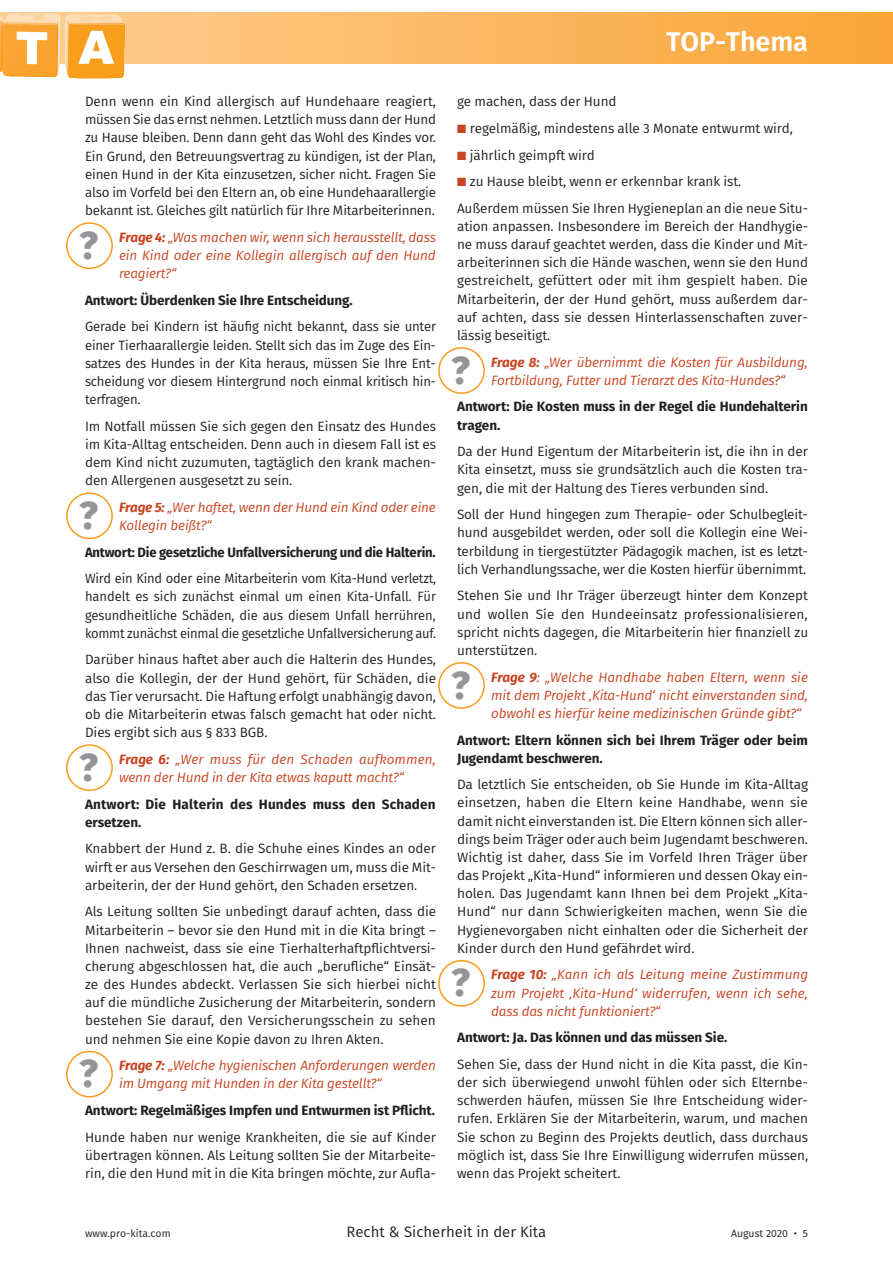
<style>
.page{position:relative;width:893px;height:1263px;background:#fff}
.page>*{position:absolute;margin:0;border:0;box-sizing:border-box;transform-origin:0 0}
.t1{font:800 39px "Fira Sans";color:#939598}
.t2{font:600 27px "Fira Sans";letter-spacing:-.005em;color:#fff}
.t3{font:15px "Fira Sans";color:#231f20}
.t4{font:13.5px/18.1px "Fira Sans";letter-spacing:-.005em;color:#231f20;text-align:justify}
.t5{font:italic 13.5px/18.1px "Fira Sans";letter-spacing:-.01em;color:#c74522}
.t6{font:700 13.5px/18.1px "Fira Sans";letter-spacing:-.005em;color:#231f20}
.t7{font:13.5px/18.1px "Fira Sans";letter-spacing:-.005em;color:#231f20;text-align:justify;scale:.96 1}
.t8{font:700 13.5px/18.1px "Fira Sans";letter-spacing:.015em;color:#231f20}
.t9{font:10.5px "Fira Sans";color:#231f20}
.s1{font-weight:700}
.s2{color:#c74522}
</style>
<div class="page">
<svg style="left:139px;top:13px;width:754px;height:51px;background:#fbb65e"></svg>
<img style="left:4px;top:75px;width:120px;height:4px">
<img style="left:0;top:12px;width:139px;height:63px">
<div style="left:66px;top:222px;width:47px;height:47px;border:2px solid #f89c1c;border-radius:50%"></div>
<div style="left:66px;top:492px;width:47px;height:47px;border:2px solid #f89c1c;border-radius:50%"></div>
<div style="left:66px;top:744px;width:47px;height:47px;border:2px solid #f89c1c;border-radius:50%"></div>
<div style="left:66px;top:1051px;width:47px;height:46px;border:2px solid #f89c1c;border-radius:50%"></div>
<div style="left:438px;top:347px;width:47px;height:47px;border:2px solid #f89c1c;border-radius:50%"></div>
<div style="left:438px;top:662px;width:47px;height:47px;border:2px solid #f89c1c;border-radius:50%"></div>
<div style="left:438px;top:960px;width:47px;height:47px;border:2px solid #f89c1c;border-radius:50%"></div>
<h2 class="t2" style="left:666px;top:19px;width:143px">TOP-Thema</h2>
<p class="t4" style="left:85px;top:92px;width:353px">Denn wenn ein Kind allergisch auf Hundehaare reagiert, müssen Sie das ernst nehmen. Letztlich muss dann der Hund zu Hause bleiben. Denn dann geht das Wohl des Kindes vor.<br>Ein Grund, den Betreuungsvertrag zu kündigen, ist der Plan, einen Hund in der Kita einzusetzen, sicher nicht. Fragen Sie also im Vorfeld bei den Eltern an, ob eine Hundehaarallergie bekannt ist. Gleiches gilt natürlich für Ihre Mitarbeiterinnen.</p>
<p class="t5" style="left:119px;top:228px;width:318px;text-align:justify"><span class="s1">Frage 4:</span> „Was machen wir, wenn sich herausstellt, dass ein Kind oder eine Kollegin allergisch auf den Hund reagiert?“</p>
<p class="t6" style="left:85px;top:290px;width:269px">Antwort: Überdenken Sie Ihre Entscheidung.</p>
<p class="t4" style="left:85px;top:317px;width:352px">Gerade bei Kindern ist häufig nicht bekannt, dass sie unter einer Tierhaarallergie leiden. Stellt sich das im Zuge des Ein&shy;satzes des Hundes in der Kita heraus, müssen Sie Ihre Ent&shy;scheidung vor diesem Hintergrund noch einmal kritisch hin&shy;terfragen.</p>
<p class="t4" style="left:85px;top:417px;width:353px">Im Notfall müssen Sie sich gegen den Einsatz des Hundes im Kita-Alltag entscheiden. Denn auch in diesem Fall ist es dem Kind nicht zuzumuten, tagtäglich den krank machen&shy;den Allergenen ausgesetzt zu sein.</p>
<p class="t5" style="left:119px;top:498px;width:318px"><span class="s1">Frage 5:</span> „Wer haftet, wenn der Hund ein Kind oder eine<br>Kollegin beißt?“</p>
<p class="t6" style="left:85px;top:542px;width:352px">Antwort: Die gesetzliche Unfallversicherung und die Halterin.</p>
<p class="t7" style="left:85px;top:569px;width:367px">Wird ein Kind oder eine Mitarbeiterin vom Kita-Hund verletzt, handelt es sich zunächst einmal um einen Kita-Unfall. Für gesundheitliche Schäden, die aus diesem Unfall herrühren, kommt zunächst einmal die gesetzliche Unfallversicherung auf.</p>
<p class="t4" style="left:85px;top:650px;width:353px">Darüber hinaus haftet aber auch die Halterin des Hundes, also die Kollegin, der der Hund gehört, für Schäden, die das Tier verursacht. Die Haftung erfolgt unabhängig davon, ob die Mitarbeiterin etwas falsch gemacht hat oder nicht.<br>Dies ergibt sich aus § 833 BGB.</p>
<p class="t5" style="left:119px;top:750px;width:318px"><span class="s1">Frage 6:</span> „Wer muss für den Schaden aufkommen, wenn der Hund in der Kita etwas kaputt macht?“</p>
<p class="t8" style="left:85px;top:794px;width:352px">Antwort: Die Halterin des Hundes muss den Schaden ersetzen.</p>
<p class="t4" style="left:85px;top:839px;width:352px">Knabbert der Hund z. B. die Schuhe eines Kindes an oder wirft er aus Versehen den Geschirrwagen um, muss die Mit&shy;arbeiterin, der der Hund gehört, den Schaden ersetzen.</p>
<p class="t4" style="left:85px;top:902px;width:353px">Als Leitung sollten Sie unbedingt darauf achten, dass die Mitarbeiterin – bevor sie den Hund mit in die Kita bringt – Ihnen nachweist, dass sie eine Tierhalterhaftpflichtversi&shy;cherung abgeschlossen hat, die auch „berufliche“ Einsät&shy;ze des Hundes abdeckt. Verlassen Sie sich hierbei nicht auf die mündliche Zusicherung der Mitarbeiterin, sondern bestehen Sie darauf, den Versicherungsschein zu sehen und nehmen Sie eine Kopie davon zu Ihren Akten.</p>
<p class="t5" style="left:119px;top:1056px;width:318px"><span class="s1">Frage 7:</span> „Welche hygienischen Anforderungen werden im Umgang mit Hunden in der Kita gestellt?“</p>
<p class="t6" style="left:85px;top:1100px;width:351px">Antwort: Regelmäßiges Impfen und Entwurmen ist Pflicht.</p>
<p class="t4" style="left:85px;top:1127px;width:353px">Hunde haben nur wenige Krankheiten, die sie auf Kinder übertragen können. Als Leitung sollten Sie der Mitarbeite&shy;rin, die den Hund mit in die Kita bringen möchte, zur Aufla-</p>
<h1 class="t1" style="left:79px;top:211px;width:21px">?</h1>
<h1 class="t1" style="left:79px;top:481px;width:21px">?</h1>
<h1 class="t1" style="left:79px;top:733px;width:21px">?</h1>
<h1 class="t1" style="left:79px;top:1040px;width:21px">?</h1>
<p class="t4" style="left:457px;top:92px;width:161px">ge machen, dass der Hund</p>
<p class="t4" style="left:457px;top:119px;width:337px"><span class="s2">■</span> regelmäßig, mindestens alle 3 Monate entwurmt wird,</p>
<p class="t4" style="left:457px;top:145px;width:139px"><span class="s2">■</span> jährlich geimpft wird</p>
<p class="t4" style="left:457px;top:168px;width:353px;line-height:26.7px"><span class="s2">■</span> zu Hause bleibt, wenn er erkennbar krank ist.<br>Außerdem müssen Sie Ihren Hygieneplan an die neue Situ-</p>
<p class="t4" style="left:457px;top:217px;width:352px">ation anpassen. Insbesondere im Bereich der Handhygie&shy;ne muss darauf geachtet werden, dass die Kinder und Mit&shy;arbeiterinnen sich die Hände waschen, wenn sie den Hund gestreichelt, gefüttert oder mit ihm gespielt haben. Die Mitarbeiterin, der der Hund gehört, muss außerdem dar&shy;auf achten, dass sie dessen Hinterlassenschaften zuver&shy;lässig beseitigt.</p>
<p class="t5" style="left:491px;top:353px;width:318px"><span class="s1">Frage 8:</span> „Wer übernimmt die Kosten für Ausbildung,<br>Fortbildung, Futter und Tierarzt des Kita-Hundes?“</p>
<p class="t6" style="left:457px;top:397px;width:352px">Antwort: Die Kosten muss in der Regel die Hundehalterin tragen.</p>
<p class="t4" style="left:457px;top:442px;width:353px">Da der Hund Eigentum der Mitarbeiterin ist, die ihn in der Kita einsetzt, muss sie grundsätzlich auch die Kosten tra&shy;gen, die mit der Haltung des Tieres verbunden sind.</p>
<p class="t4" style="left:457px;top:505px;width:352px">Soll der Hund hingegen zum Therapie- oder Schulbegleit&shy;hund ausgebildet werden, oder soll die Kollegin eine Wei&shy;terbildung in tiergestützter Pädagogik machen, ist es letzt&shy;lich Verhandlungssache, wer die Kosten hierfür übernimmt.</p>
<p class="t4" style="left:457px;top:586px;width:353px">Stehen Sie und Ihr Träger überzeugt hinter dem Konzept und wollen Sie den Hundeeinsatz professionalisieren, spricht nichts dagegen, die Mitarbeiterin hier finanziell zu unterstützen.</p>
<p class="t5" style="left:491px;top:667px;width:318px;text-align:justify"><span class="s1">Frage 9</span>: „Welche Handhabe haben Eltern, wenn sie mit dem Projekt ‚Kita-Hund‘ nicht einverstanden sind, obwohl es hierfür keine medizinischen Gründe gibt?“</p>
<p class="t6" style="left:457px;top:730px;width:352px">Antwort: Eltern können sich bei Ihrem Träger oder beim<br>Jugendamt beschweren.</p>
<p class="t4" style="left:457px;top:775px;width:353px">Da letztlich Sie entscheiden, ob Sie Hunde im Kita-Alltag einsetzen, haben die Eltern keine Handhabe, wenn sie damit nicht einverstanden ist. Die Eltern können sich aller&shy;dings beim Träger oder auch beim Jugendamt beschweren.<br>Wichtig ist daher, dass Sie im Vorfeld Ihren Träger über das Projekt „Kita-Hund“ informieren und dessen Okay ein&shy;holen. Das Jugendamt kann Ihnen bei dem Projekt „Kita-Hund“ nur dann Schwierigkeiten machen, wenn Sie die Hygienevorgaben nicht einhalten oder die Sicherheit der Kinder durch den Hund gefährdet wird.</p>
<p class="t5" style="left:491px;top:965px;width:318px;text-align:justify"><span class="s1">Frage 10:</span> „Kann ich als Leitung meine Zustimmung zum Projekt ‚Kita-Hund‘ widerrufen, wenn ich sehe, dass das nicht funktioniert?“</p>
<p class="t6" style="left:457px;top:1027px;width:272px">Antwort: Ja. Das können und das müssen Sie.</p>
<p class="t4" style="left:457px;top:1055px;width:353px">Sehen Sie, dass der Hund nicht in die Kita passt, die Kin&shy;der sich überwiegend unwohl fühlen oder sich Elternbe&shy;schwerden häufen, müssen Sie Ihre Entscheidung wider&shy;rufen. Erklären Sie der Mitarbeiterin, warum, und machen Sie schon zu Beginn des Projekts deutlich, dass durchaus möglich ist, dass Sie Ihre Einwilligung widerrufen müssen, wenn das Projekt scheitert.</p>
<h1 class="t1" style="left:451px;top:336px;width:21px">?</h1>
<h1 class="t1" style="left:451px;top:651px;width:21px">?</h1>
<h1 class="t1" style="left:451px;top:949px;width:21px">?</h1>
<p class="t9" style="left:85px;top:1225px;width:87px">www.pro-kita.com</p>
<p class="t3" style="left:347px;top:1220px;width:201px">Recht &amp; Sicherheit in der Kita</p>
<p class="t9" style="left:731px;top:1225px;width:78px">August 2020 • 5</p>
</div>
